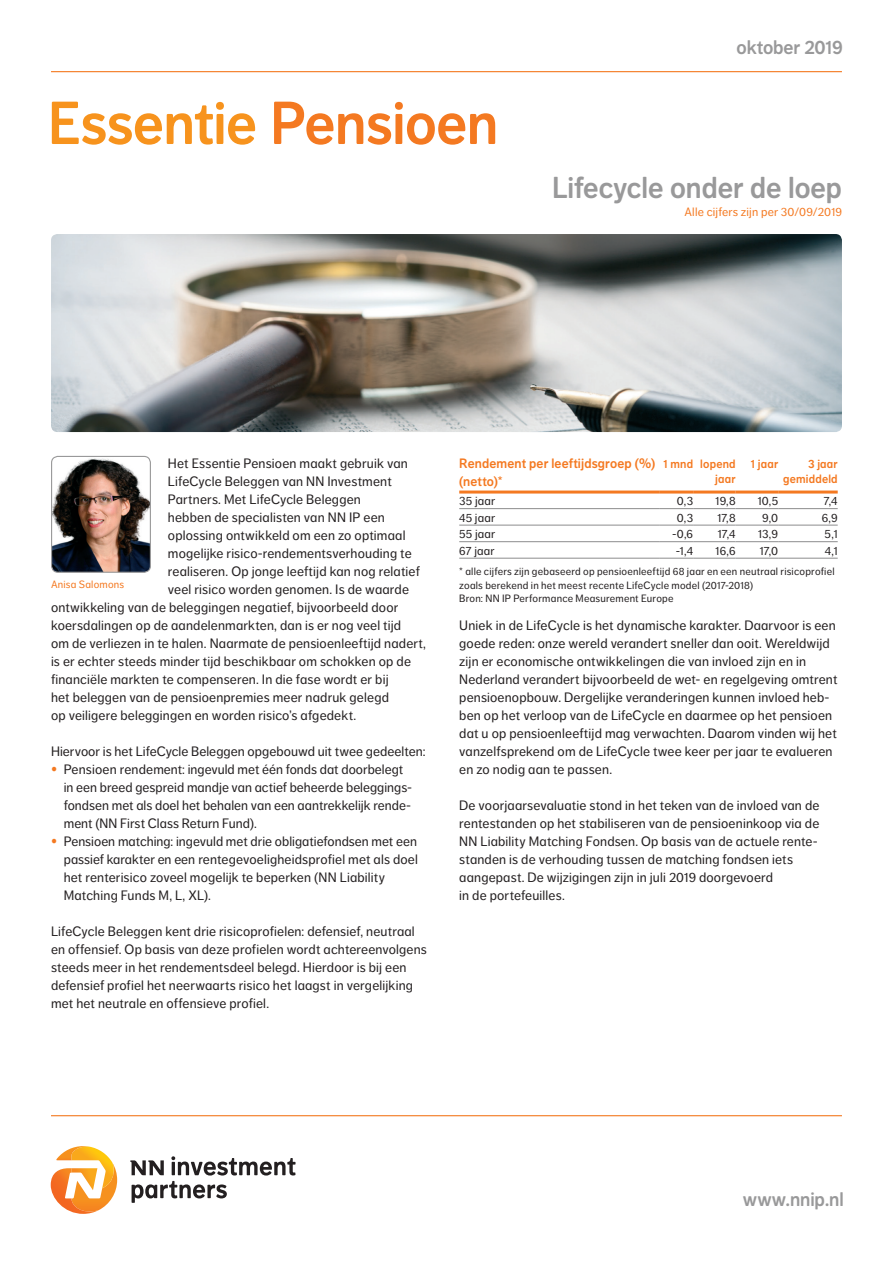
<style>
.page{position:relative;width:893px;height:1263px;background:#fff}
.page>*{position:absolute;margin:0;border:0;box-sizing:border-box;transform-origin:0 0}
.MAIN_TITLE_40pt_-_NL{font:60px "NN Dagny Display";letter-spacing:-.01em;color:#f7931d}
.t1{font:30px "NN Dagny Display";color:#99999a}
.HEADING_right_-_NL{font:19.5px "NN Dagny Display";letter-spacing:-.005em;color:#99999a}
.BODY_TEXT_regular{font:13.5px/18px "NN Dagny Text";letter-spacing:.01em;color:#231f20}
.SUBTITLE_orange_-_NL{font:13.5px/18px "NN Dagny Display";letter-spacing:.01em;color:#f47921}
.BODY_TEXT_tabel_-_NL{font:12px "NN Dagny Text";letter-spacing:.015em;color:#231f20}
.BODY_TEXT_bold_tabel{font:12px/15px "NN Dagny Display";letter-spacing:.015em;color:#f47921;text-align:right}
.CAPTION_right_-_NL{font:12px "NN Dagny Text";letter-spacing:.015em;color:#f47921}
.BODY_TEXT_regular-2{font:10.5px/13.5px "NN Dagny Text";letter-spacing:.02em;color:#231f20}
.PHOTO_CAPTION_orange{font:10.5px "NN Dagny Text";letter-spacing:.02em;color:#f47921}
.s1{color:#f47921}
.s2{font-family:"NN Dagny Display";font-size:15px;color:#f47921}
</style>
<div class="page">
<hr style="left:51px;top:71px;width:791px;height:1px;background:#f47921">
<hr style="left:51px;top:1115px;width:791px;height:1px;background:#f47921">
<svg style="left:130px;top:1160px;width:34px;height:15px"></svg>
<svg style="left:171px;top:1156px;width:125px;height:19px"></svg>
<svg style="left:132px;top:1181px;width:95px;height:22px"></svg>
<svg style="left:51px;top:1146px;width:66px;height:68px"></svg>
<hr style="left:459px;top:508px;width:200px;height:1px;background:#99999a">
<hr style="left:659px;top:508px;width:34px;height:1px;background:#99999a">
<hr style="left:693px;top:508px;width:43px;height:1px;background:#99999a">
<hr style="left:736px;top:508px;width:42px;height:1px;background:#99999a">
<hr style="left:778px;top:508px;width:60px;height:1px;background:#99999a">
<hr style="left:459px;top:524px;width:200px;height:2px;background:#99999a">
<hr style="left:659px;top:524px;width:34px;height:2px;background:#99999a">
<hr style="left:693px;top:524px;width:43px;height:2px;background:#99999a">
<hr style="left:736px;top:524px;width:42px;height:2px;background:#99999a">
<hr style="left:778px;top:524px;width:60px;height:2px;background:#99999a">
<hr style="left:459px;top:541px;width:200px;height:1px;background:#99999a">
<hr style="left:659px;top:541px;width:34px;height:1px;background:#99999a">
<hr style="left:693px;top:541px;width:43px;height:1px;background:#99999a">
<hr style="left:736px;top:541px;width:42px;height:1px;background:#99999a">
<hr style="left:778px;top:541px;width:60px;height:1px;background:#99999a">
<hr style="left:659px;top:490px;width:34px;height:3px;background:#f47921">
<hr style="left:693px;top:490px;width:43px;height:3px;background:#f47921">
<hr style="left:736px;top:490px;width:42px;height:3px;background:#f47921">
<hr style="left:778px;top:490px;width:60px;height:3px;background:#f47921">
<hr style="left:459px;top:558px;width:200px;height:1px;background:#99999a">
<hr style="left:659px;top:558px;width:34px;height:1px;background:#99999a">
<hr style="left:693px;top:558px;width:43px;height:1px;background:#99999a">
<hr style="left:736px;top:558px;width:42px;height:1px;background:#99999a">
<hr style="left:778px;top:558px;width:60px;height:1px;background:#99999a">
<hr style="left:459px;top:490px;width:200px;height:3px;background:#f47921">
<img style="left:51px;top:234px;width:791px;height:198px">
<img style="left:53px;top:456px;width:96px;height:115px">
<div style="left:51px;top:456px;width:100px;height:117px;border:1px solid #99999a;border-radius:6px"></div>
<p class="MAIN_TITLE_40pt_-_NL" style="left:48px;top:88px;width:452px">Essentie <span class="s1">Pensioen</span></p>
<p class="HEADING_right_-_NL" style="left:736px;top:36px;width:108px">oktober 2019</p>
<h2 class="t1" style="left:552px;top:170px;width:291px">Lifecycle onder de loep</h2>
<p class="CAPTION_right_-_NL" style="left:684px;top:205px;width:159px">Alle cijfers zijn per 30/09/2019</p>
<p class="BODY_TEXT_regular" style="left:168px;top:454px;width:241px">Het Essentie Pensioen maakt gebruik van</p>
<p class="BODY_TEXT_regular" style="left:168px;top:472px;width:225px">LifeCycle Beleggen van NN Investment</p>
<p class="BODY_TEXT_regular" style="left:168px;top:490px;width:194px">Partners. Met LifeCycle Beleggen</p>
<p class="BODY_TEXT_regular" style="left:168px;top:508px;width:218px">hebben de specialisten van NN IP een</p>
<p class="BODY_TEXT_regular" style="left:168px;top:526px;width:239px">oplossing ontwikkeld om een zo optimaal</p>
<p class="BODY_TEXT_regular" style="left:168px;top:544px;width:245px">mogelijke risico-rendementsverhouding te</p>
<p class="BODY_TEXT_regular" style="left:168px;top:562px;width:253px">realiseren. Op jonge leeftijd kan nog relatief</p>
<p class="BODY_TEXT_regular" style="left:168px;top:580px;width:242px">veel risico worden genomen. Is de waarde</p>
<p class="BODY_TEXT_regular" style="left:51px;top:598px;width:349px">ontwikkeling van de beleggingen negatief, bijvoorbeeld door</p>
<p class="BODY_TEXT_regular" style="left:51px;top:616px;width:352px">koersdalingen op de aandelenmarkten, dan is er nog veel tijd</p>
<p class="BODY_TEXT_regular" style="left:51px;top:634px;width:376px">om de verliezen in te halen. Naarmate de pensioenleeftijd nadert,</p>
<p class="BODY_TEXT_regular" style="left:51px;top:652px;width:361px">is er echter steeds minder tijd beschikbaar om schokken op de</p>
<p class="BODY_TEXT_regular" style="left:51px;top:670px;width:339px">financiële markten te compenseren. In die fase wordt er bij</p>
<p class="BODY_TEXT_regular" style="left:51px;top:688px;width:339px">het beleggen van de pensioenpremies meer nadruk gelegd</p>
<p class="BODY_TEXT_regular" style="left:51px;top:706px;width:307px">op veiligere beleggingen en worden risico’s afgedekt.</p>
<p class="BODY_TEXT_regular" style="left:51px;top:742px;width:376px">Hiervoor is het LifeCycle Beleggen opgebouwd uit twee gedeelten:</p>
<p class="BODY_TEXT_regular" style="left:64px;top:760px;width:350px;text-indent:-13px"><span class="s2">•</span> Pensioen rendement: ingevuld met één fonds dat doorbelegt in een breed gespreid mandje van actief beheerde beleggings&shy;fondsen met als doel het behalen van een aantrekkelijk rende&shy;ment (NN First Class Return Fund).</p>
<p class="BODY_TEXT_regular" style="left:64px;top:832px;width:356px;text-indent:-13px"><span class="s2">•</span> Pensioen matching: ingevuld met drie obligatiefondsen met een passief karakter en een rentegevoeligheidsprofiel met als doel het renterisico zoveel mogelijk te beperken (NN Liability Matching Funds M, L, XL).</p>
<p class="BODY_TEXT_regular" style="left:51px;top:922px;width:377px">LifeCycle Beleggen kent drie risicoprofielen: defensief, neutraal en offensief. Op basis van deze profielen wordt achtereenvolgens steeds meer in het rendementsdeel belegd. Hierdoor is bij een defensief profiel het neerwaarts risico het laagst in vergelijking met het neutrale en offensieve profiel.</p>
<p class="PHOTO_CAPTION_orange" style="left:51px;top:578px;width:75px">Anisa Salomons</p>
<p class="SUBTITLE_orange_-_NL" style="left:459px;top:454px;width:197px">Rendement per leeftijdsgroep (%) (netto)*</p>
<p class="BODY_TEXT_bold_tabel" style="left:664px;top:456px;width:31px">1 mnd</p>
<p class="BODY_TEXT_bold_tabel" style="left:700px;top:456px;width:37px">lopend</p>
<p class="BODY_TEXT_bold_tabel" style="left:715px;top:471px;width:22px">jaar</p>
<p class="BODY_TEXT_bold_tabel" style="left:751px;top:456px;width:29px">1 jaar</p>
<p class="BODY_TEXT_bold_tabel" style="left:783px;top:456px;width:56px">3 jaar gemiddeld</p>
<p class="BODY_TEXT_tabel_-_NL" style="left:459px;top:494px;width:38px">35 jaar</p>
<p class="BODY_TEXT_tabel_-_NL" style="left:677px;top:494px;width:18px">0,3</p>
<p class="BODY_TEXT_tabel_-_NL" style="left:716px;top:494px;width:22px">19,8</p>
<p class="BODY_TEXT_tabel_-_NL" style="left:758px;top:494px;width:22px">10,5</p>
<p class="BODY_TEXT_tabel_-_NL" style="left:824px;top:494px;width:15px">7,4</p>
<p class="BODY_TEXT_tabel_-_NL" style="left:459px;top:511px;width:37px">45 jaar</p>
<p class="BODY_TEXT_tabel_-_NL" style="left:677px;top:511px;width:18px">0,3</p>
<p class="BODY_TEXT_tabel_-_NL" style="left:717px;top:511px;width:20px">17,8</p>
<p class="BODY_TEXT_tabel_-_NL" style="left:762px;top:511px;width:18px">9,0</p>
<p class="BODY_TEXT_tabel_-_NL" style="left:822px;top:511px;width:18px">6,9</p>
<p class="BODY_TEXT_tabel_-_NL" style="left:459px;top:527px;width:38px">55 jaar</p>
<p class="BODY_TEXT_tabel_-_NL" style="left:672px;top:527px;width:22px">-0,6</p>
<p class="BODY_TEXT_tabel_-_NL" style="left:718px;top:527px;width:19px">17,4</p>
<p class="BODY_TEXT_tabel_-_NL" style="left:758px;top:527px;width:21px">13,9</p>
<p class="BODY_TEXT_tabel_-_NL" style="left:825px;top:527px;width:15px">5,1</p>
<p class="BODY_TEXT_tabel_-_NL" style="left:459px;top:544px;width:37px">67 jaar</p>
<p class="BODY_TEXT_tabel_-_NL" style="left:676px;top:544px;width:19px">-1,4</p>
<p class="BODY_TEXT_tabel_-_NL" style="left:715px;top:544px;width:22px">16,6</p>
<p class="BODY_TEXT_tabel_-_NL" style="left:760px;top:544px;width:20px">17,0</p>
<p class="BODY_TEXT_tabel_-_NL" style="left:825px;top:544px;width:14px">4,1</p>
<p class="BODY_TEXT_regular-2" style="left:459px;top:565px;width:377px">* alle cijfers zijn gebaseerd op pensioenleeftijd 68 jaar en een neutraal risicoprofiel zoals berekend in het meest recente LifeCycle model (2017-2018)</p>
<p class="BODY_TEXT_regular-2" style="left:459px;top:592px;width:216px">Bron: NN IP Performance Measurement Europe</p>
<p class="BODY_TEXT_regular" style="left:459px;top:616px;width:380px">Uniek in de LifeCycle is het dynamische karakter. Daarvoor is een goede reden: onze wereld verandert sneller dan ooit. Wereldwijd zijn er economische ontwikkelingen die van invloed zijn en in Nederland verandert bijvoorbeeld de wet- en regelgeving omtrent pensioenopbouw. Dergelijke veranderingen kunnen invloed heb&shy;ben op het verloop van de LifeCycle en daarmee op het pensioen dat u op pensioenleeftijd mag verwachten. Daarom vinden wij het vanzelfsprekend om de LifeCycle twee keer per jaar te evalueren en zo nodig aan te passen.</p>
<p class="BODY_TEXT_regular" style="left:459px;top:796px;width:362px">De voorjaarsevaluatie stond in het teken van de invloed van de</p>
<p class="BODY_TEXT_regular" style="left:459px;top:814px;width:362px">rentestanden op het stabiliseren van de pensioeninkoop via de</p>
<p class="BODY_TEXT_regular" style="left:459px;top:832px;width:359px">NN Liability Matching Fondsen. Op basis van de actuele rente&shy;standen is de verhouding tussen de matching fondsen iets</p>
<p class="BODY_TEXT_regular" style="left:459px;top:868px;width:315px">aangepast. De wijzigingen zijn in juli 2019 doorgevoerd</p>
<p class="BODY_TEXT_regular" style="left:459px;top:886px;width:107px">in de portefeuilles.</p>
<h3 class="HEADING_right_-_NL" style="left:743px;top:1188px;width:102px">www.nnip.nl</h3>
</div>
